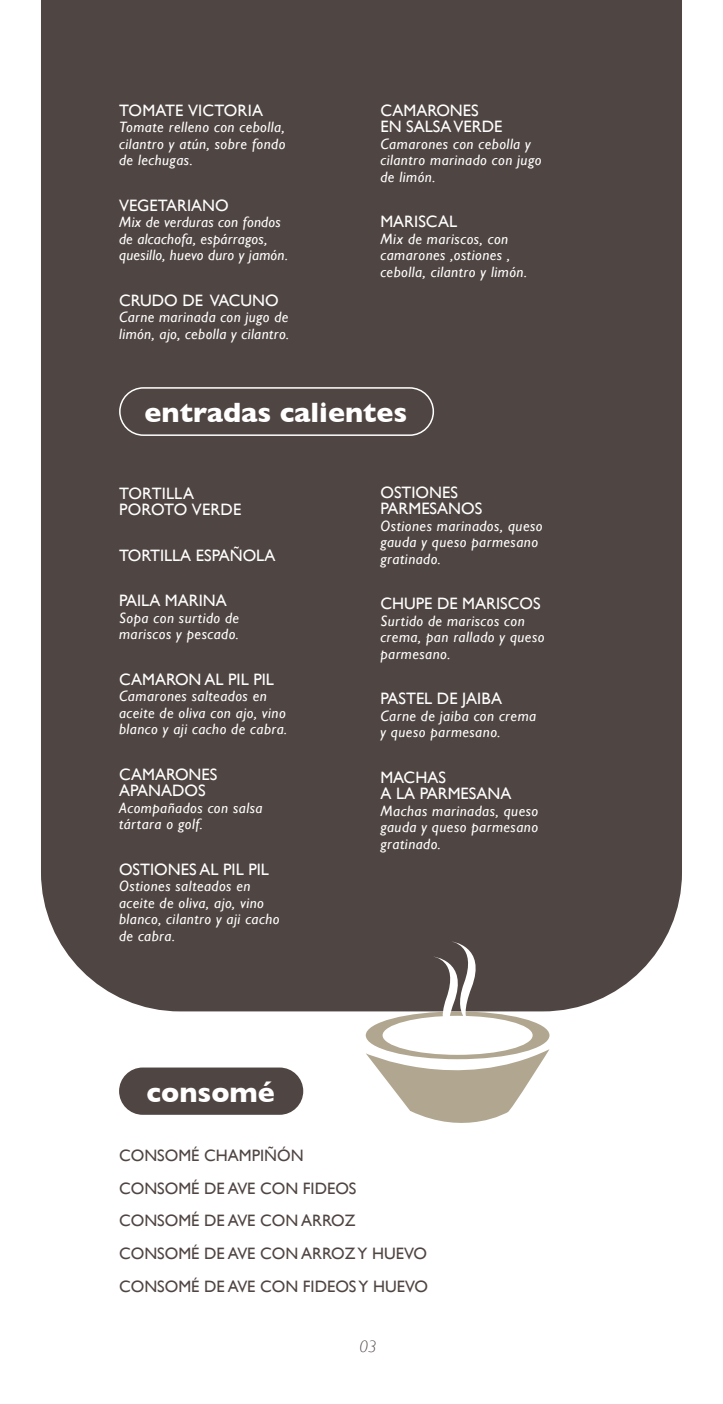
<style>
.page{position:relative;width:723px;height:1404px;background:#fff}
.page>*{position:absolute;margin:0;border:0;box-sizing:border-box;transform-origin:0 0}
.t1{font:700 28.5px "Gill Sans";color:#fff}
.t2{font:16.5px/16.5px "Gill Sans";color:#fff}
.t3{font:16.5px/32.7px "Gill Sans";color:#4f4542}
.t4{font:italic 300 16.5px "Gill Sans";color:#4f4542}
.t5{font:italic 15px/16.5px "Gill Sans";letter-spacing:.03em;color:#fff}
</style>
<div class="page">
<div style="left:41px;top:0;width:641px;height:1011px;background:#4f4542"></div>
<div style="left:119px;top:1067px;width:184px;height:47px;background:#4f4542;border-radius:24px"></div>
<svg style="left:366px;top:941px;width:183px;height:182px"></svg>
<div style="left:119px;top:387px;width:315px;height:49px;border:2px solid #fff;border-radius:24px"></div>
<p class="t2" style="left:119px;top:102px;width:145px">TOMATE VICTORIA</p>
<p class="t5" style="left:119px;top:119px;width:168px;text-align:justify">Tomate relleno con cebolla, cilantro y atún, sobre fondo de lechugas.</p>
<p class="t2" style="left:119px;top:197px;width:111px">VEGETARIANO</p>
<p class="t5" style="left:119px;top:214px;width:170px">Mix de verduras con fondos de alcachofa, espárragos, quesillo, huevo duro y jamón.</p>
<p class="t2" style="left:119px;top:291px;width:161px">CRUDO DE VACUNO</p>
<p class="t5" style="left:119px;top:309px;width:172px">Carne marinada con jugo de limón, ajo, cebolla y cilantro.</p>
<p class="t2" style="left:380px;top:102px;width:123px">CAMARONES<br>EN SALSA VERDE</p>
<p class="t5" style="left:380px;top:135px;width:163px">Camarones con cebolla y cilantro marinado con jugo de limón.</p>
<p class="t2" style="left:380px;top:213px;width:78px">MARISCAL</p>
<p class="t5" style="left:380px;top:230px;width:148px">Mix de mariscos, con camarones ,ostiones , cebolla, cilantro y limón.</p>
<h1 class="t1" style="left:145px;top:395px;width:264px">entradas calientes</h1>
<p class="t2" style="left:119px;top:485px;width:124px">TORTILLA<br>POROTO VERDE</p>
<p class="t2" style="left:119px;top:546px;width:158px">TORTILLA ESPAÑOLA</p>
<p class="t2" style="left:119px;top:592px;width:109px">PAILA MARINA</p>
<p class="t5" style="left:119px;top:609px;width:122px">Sopa con surtido de mariscos y pescado.</p>
<p class="t2" style="left:119px;top:670px;width:156px">CAMARON AL PIL PIL</p>
<p class="t5" style="left:119px;top:687px;width:170px">Camarones salteados en aceite de oliva con ajo, vino blanco y aji cacho de cabra.</p>
<p class="t2" style="left:119px;top:765px;width:100px">CAMARONES<br>APANADOS</p>
<p class="t5" style="left:119px;top:799px;width:145px">Acompañados con salsa tártara o golf.</p>
<p class="t2" style="left:119px;top:860px;width:151px">OSTIONES AL PIL PIL</p>
<p class="t5" style="left:119px;top:877px;width:162px">Ostiones salteados en aceite de oliva, ajo, vino blanco, cilantro y aji cacho de cabra.</p>
<h1 class="t1" style="left:147px;top:1075px;width:130px">consomé</h1>
<p class="t2" style="left:380px;top:483px;width:103px">OSTIONES<br>PARMESANOS</p>
<p class="t5" style="left:380px;top:517px;width:164px">Ostiones marinados, queso gauda y queso parmesano gratinado.</p>
<p class="t2" style="left:380px;top:595px;width:162px">CHUPE DE MARISCOS</p>
<p class="t5" style="left:380px;top:612px;width:166px">Surtido de mariscos con crema, pan rallado y queso parmesano.</p>
<p class="t2" style="left:380px;top:690px;width:123px">PASTEL DE JAIBA</p>
<p class="t5" style="left:380px;top:707px;width:157px">Carne de jaiba con crema y queso parmesano.</p>
<p class="t2" style="left:380px;top:768px;width:132px">MACHAS<br>A LA PARMESANA</p>
<p class="t5" style="left:380px;top:802px;width:159px;text-align:justify">Machas marinadas, queso gauda y queso parmesano gratinado.</p>
<p class="t3" style="left:119px;top:1138px;width:186px">CONSOMÉ CHAMPIÑÓN<br>CONSOMÉ DE AVE CON</p>
<p class="t3" style="left:119px;top:1171px;width:310px;text-indent:184px">FIDEOS<br>CONSOMÉ DE AVE CON ARROZ<br>CONSOMÉ DE AVE CON ARROZ Y HUEVO<br>CONSOMÉ DE AVE CON FIDEOS Y HUEVO</p>
<p class="t4" style="left:359px;top:1336px;width:19px">03</p>
</div>
